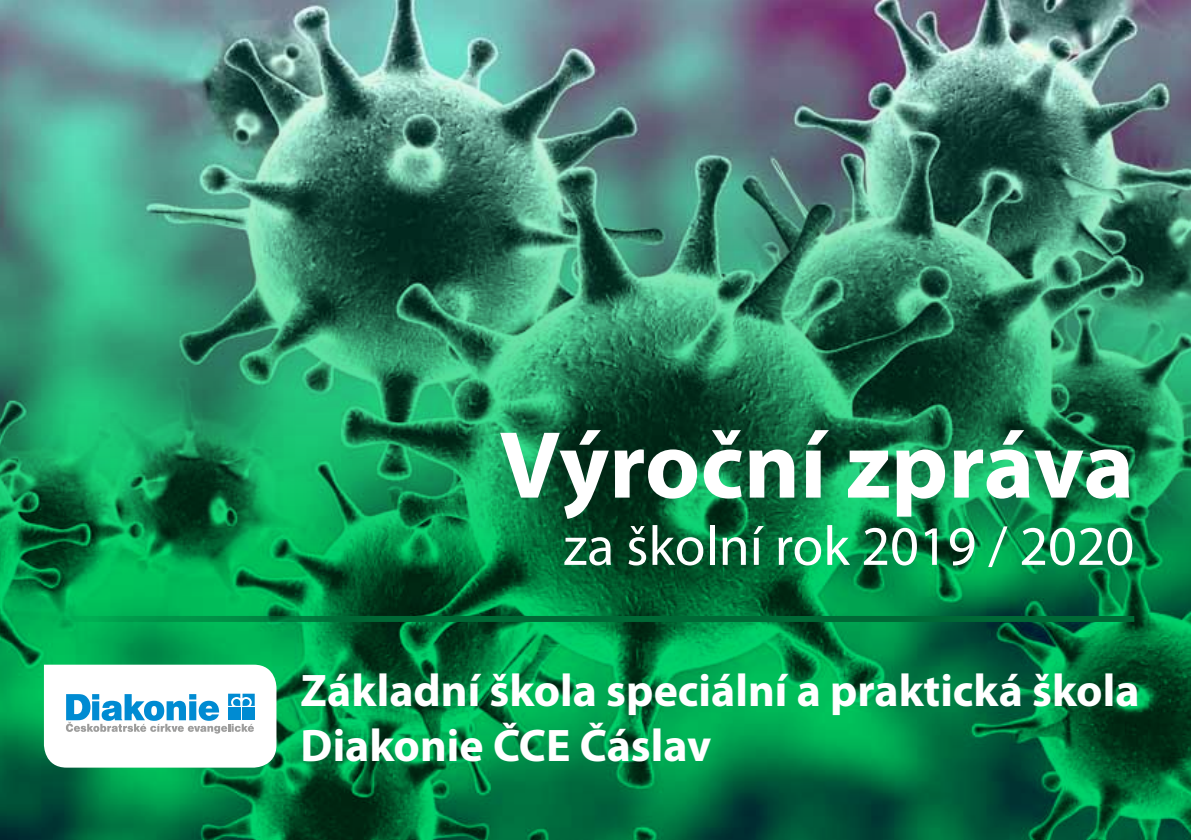
<style>
.page{position:relative;width:1191px;height:840px;background:#fff}
.page>*{position:absolute;margin:0;border:0;box-sizing:border-box;transform-origin:0 0}
.t1{font:700 96px "Myriad Pro";color:#fff}
.t2{font:56px "Myriad Pro";color:#fff}
.t3{font:700 45.8px/55px "Myriad Pro";color:#fff}
</style>
<div class="page">
<img style="left:0;top:0;width:1191px;height:839px">
<svg style="left:44px;top:664px;width:232px;height:103px"></svg>
<svg style="left:44px;top:615px;width:1090px;height:6px;background:#00743b"></svg>
<h1 class="t1" style="left:499px;top:402px;width:636px">Výroční zpráva</h1>
<p class="t2" style="left:563px;top:511px;width:572px">za školní rok 2019 / 2020</p>
<p class="t3" style="left:300px;top:661px;width:840px">Základní škola speciální a praktická škola<br>Diakonie ČCE Čáslav</p>
</div>
